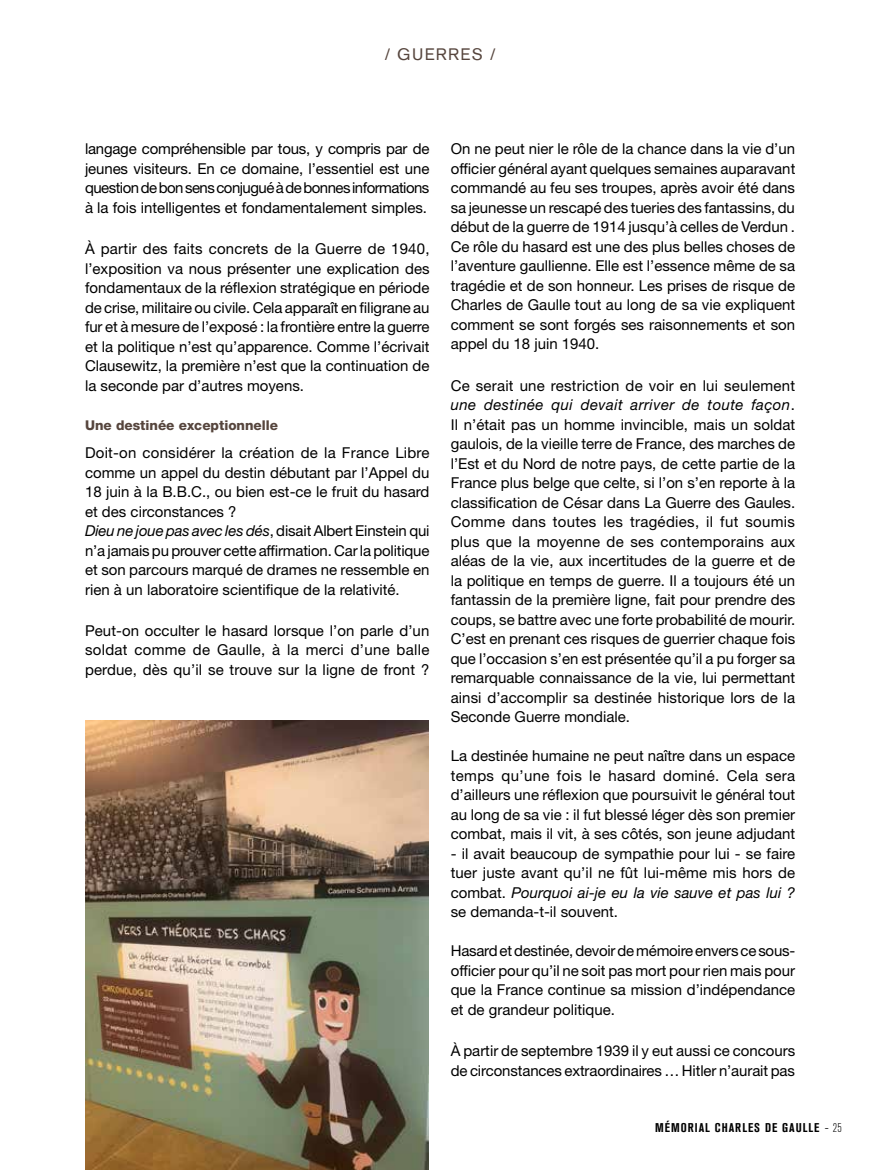
<style>
.page{position:relative;width:893px;height:1170px;background:#fff}
.page>*{position:absolute;margin:0;border:0;box-sizing:border-box;transform-origin:0 0}
.t1{font:16.5px "Akzidenz Grotesk BQ";letter-spacing:.08em;color:#56453d}
.t2{font:15px/19.5px "Helvetica Neue LT Std";color:#000;text-align:justify}
.t3{font:800 13.5px "Helvetica Neue LT Std";color:#56453d}
.t4{font:700 condensed 12.6px "Akzidenz Grotesk BQ";letter-spacing:.08em;color:#000}
.s1{font-style:italic}
.s2{font-family:"Helvetica Neue LT Std";font-weight:300;font-stretch:normal}
.s3{font-weight:300}
</style>
<div class="page">
<img style="left:85px;top:720px;width:344px;height:449px">
<p class="t1" style="left:385px;top:44px;width:112px">/ GUERRES /</p>
<p class="t2" style="left:85px;top:139px;width:346px">langage compréhensible par tous, y compris par de jeunes visiteurs. En ce domaine, l’essentiel est une question de bon sens conjugué à de bonnes informations à la fois intelligentes et fondamentalement simples.</p>
<p class="t2" style="left:85px;top:239px;width:346px">À partir des faits concrets de la Guerre de 1940, l’exposition va nous présenter une explication des fondamentaux de la réflexion stratégique en période de crise, militaire ou civile. Cela apparaît en filigrane au fur et à mesure de l’exposé : la frontière entre la guerre et la politique n’est qu’apparence. Comme l’écrivait Clausewitz, la première n’est que la continuation de la seconde par d’autres moyens.</p>
<p class="t3" style="left:85px;top:417px;width:195px">Une destinée exceptionnelle</p>
<p class="t2" style="left:85px;top:443px;width:346px;text-align:left">Doit-on considérer la création de la France Libre comme un appel du destin débutant par l’Appel du 18 juin à la B.B.C., ou bien est-ce le fruit du hasard et des circonstances ?<br><span class="s1">Dieu ne joue pas avec les dés</span>, disait Albert Einstein qui n’a jamais pu prouver cette affirmation. Car la politique et son parcours marqué de drames ne ressemble en rien à un laboratoire scientifique de la relativité.</p>
<p class="t2" style="left:85px;top:620px;width:346px">Peut-on occulter le hasard lorsque l’on parle d’un soldat comme de Gaulle, à la merci d’une balle perdue, dès qu’il se trouve sur la ligne de front ?</p>
<p class="t2" style="left:451px;top:139px;width:346px">On ne peut nier le rôle de la chance dans la vie d’un officier général ayant quelques semaines auparavant commandé au feu ses troupes, après avoir été dans sa jeunesse un rescapé des tueries des fantassins, du début de la guerre de 1914 jusqu’à celles de Verdun .<br>Ce rôle du hasard est une des plus belles choses de l’aventure gaullienne. Elle est l’essence même de sa tragédie et de son honneur. Les prises de risque de Charles de Gaulle tout au long de sa vie expliquent comment se sont forgés ses raisonnements et son appel du 18 juin 1940.</p>
<p class="t2" style="left:451px;top:375px;width:346px">Ce serait une restriction de voir en lui seulement <span class="s1">une destinée qui devait arriver de toute façon</span>.<br>Il n’était pas un homme invincible, mais un soldat gaulois, de la vieille terre de France, des marches de l’Est et du Nord de notre pays, de cette partie de la France plus belge que celte, si l’on s’en reporte à la classification de César dans La Guerre des Gaules.<br>Comme dans toutes les tragédies, il fut soumis plus que la moyenne de ses contemporains aux aléas de la vie, aux incertitudes de la guerre et de la politique en temps de guerre. Il a toujours été un fantassin de la première ligne, fait pour prendre des coups, se battre avec une forte probabilité de mourir.<br>C’est en prenant ces risques de guerrier chaque fois que l’occasion s’en est présentée qu’il a pu forger sa remarquable connaissance de la vie, lui permettant ainsi d’accomplir sa destinée historique lors de la Seconde Guerre mondiale.</p>
<p class="t2" style="left:451px;top:746px;width:346px">La destinée humaine ne peut naître dans un espace temps qu’une fois le hasard dominé. Cela sera d’ailleurs une réflexion que poursuivit le général tout au long de sa vie : il fut blessé léger dès son premier combat, mais il vit, à ses côtés, son jeune adjudant</p>
<p class="t2" style="left:451px;top:843px;width:346px">- il avait beaucoup de sympathie pour lui - se faire tuer juste avant qu’il ne fût lui-même mis hors de combat. <span class="s1">Pourquoi ai-je eu la vie sauve et pas lui ? </span>se demanda-t-il souvent.</p>
<p class="t2" style="left:451px;top:941px;width:346px">Hasard et destinée, devoir de mémoire envers ce sous&shy;officier pour qu’il ne soit pas mort pour rien mais pour que la France continue sa mission d’indépendance et de grandeur politique.</p>
<p class="t2" style="left:451px;top:1040px;width:346px">À partir de septembre 1939 il y eut aussi ce concours de circonstances extraordinaires … Hitler n’aurait pas</p>
<p class="t4" style="left:655px;top:1120px;width:188px">MÉMORIAL CHARLES DE GAULLE <span class="s2">-</span> <span class="s3">25</span></p>
</div>
